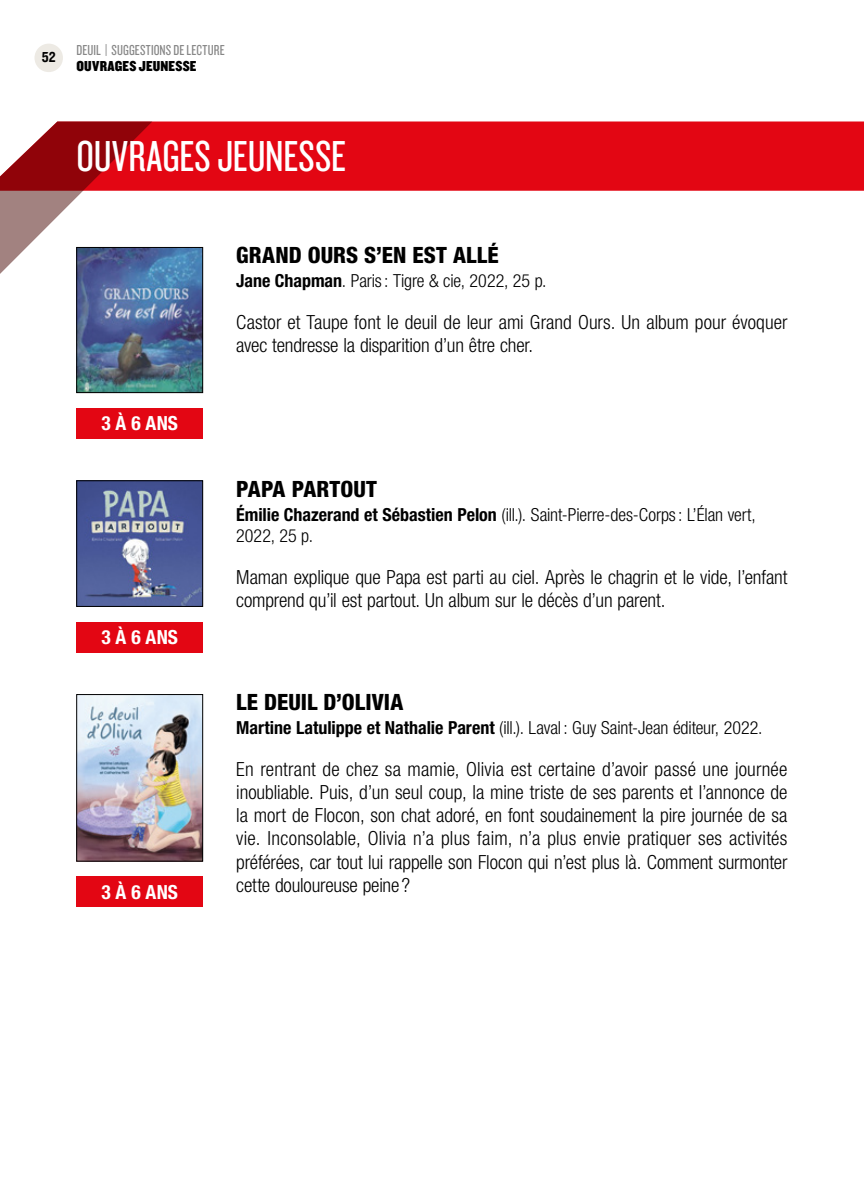
<style>
.page{position:relative;width:864px;height:1188px;background:#fff}
.page>*{position:absolute;margin:0;border:0;box-sizing:border-box;transform-origin:0 0}
.t1{font:45px "Knockout 28 Junior Feathrwt";color:#fff}
.t2{font:800 condensed 22.5px "Helvetica Neue LT Std";letter-spacing:.005em;color:#000}
.t3{font:300 condensed 19.5px/23.2px "Helvetica Neue LT Std";letter-spacing:-.005em;color:#000}
.t4{font:700 condensed 19.5px "Helvetica Neue LT Std";letter-spacing:.005em;color:#fff}
.t5{font:300 condensed 18px/21.8px "Helvetica Neue LT Std";letter-spacing:-.005em;color:#000}
.t6{font:15px "Knockout 28 Junior Feathrwt";letter-spacing:.01em;color:#878787}
.t7{font:15px "Knockout 70 Full Welterwt";letter-spacing:.01em;color:#000}
.t8{font:15px "Knockout HTF50 Welterweight";color:#000}
.s1{font-weight:700}
</style>
<div class="page">
<div style="left:34px;top:44px;width:29px;height:28px;background:#edeae4;border-radius:50%"></div>
<div style="left:152px;top:122px;width:712px;height:69px;background:#e30613"></div>
<svg style="left:0;top:121px;width:152px;height:153px"></svg>
<img style="left:78px;top:249px;width:123px;height:142px">
<div style="left:76px;top:247px;width:127px;height:146px;border:1px solid #000"></div>
<div style="left:76px;top:408px;width:127px;height:31px;background:#e30613"></div>
<img style="left:78px;top:483px;width:123px;height:122px">
<div style="left:76px;top:481px;width:127px;height:126px;border:1px solid #000"></div>
<div style="left:76px;top:622px;width:127px;height:30px;background:#e30613"></div>
<img style="left:78px;top:696px;width:123px;height:163px">
<div style="left:76px;top:694px;width:127px;height:167px;border:1px solid #000"></div>
<div style="left:76px;top:876px;width:127px;height:31px;background:#e30613"></div>
<p class="t8" style="left:42px;top:50px;width:15px">52</p>
<p class="t6" style="left:77px;top:41px;width:150px">DEUIL | SUGGESTIONS DE LECTURE</p>
<p class="t7" style="left:77px;top:56px;width:121px">OUVRAGES JEUNESSE</p>
<h1 class="t1" style="left:76px;top:128px;width:271px">OUVRAGES JEUNESSE</h1>
<p class="t4" style="left:101px;top:411px;width:78px">3 À 6 ANS</p>
<p class="t4" style="left:101px;top:625px;width:78px">3 À 6 ANS</p>
<p class="t4" style="left:101px;top:880px;width:78px">3 À 6 ANS</p>
<p class="t2" style="left:236px;top:241px;width:264px">GRAND OURS S’EN EST ALLÉ</p>
<p class="t5" style="left:236px;top:270px;width:312px"><span class="s1">Jane Chapman</span>. Paris: Tigre &amp; cie, 2022, 25 p.</p>
<p class="t3" style="left:236px;top:310px;width:553px">Castor et Taupe font le deuil de leur ami Grand Ours. Un album pour évoquer avec tendresse la disparition d’un être cher.</p>
<p class="t2" style="left:236px;top:475px;width:142px">PAPA PARTOUT</p>
<p class="t5" style="left:236px;top:503px;width:521px"><span class="s1">Émilie Chazerand et Sébastien Pelon</span> (ill.). Saint-Pierre-des-Corps: L’Élan vert,<br>2022, 25 p.</p>
<p class="t3" style="left:236px;top:565px;width:553px">Maman explique que Papa est parti au ciel. Après le chagrin et le vide, l’enfant comprend qu’il est partout. Un album sur le décès d’un parent.</p>
<p class="t2" style="left:236px;top:689px;width:169px">LE DEUIL D’OLIVIA</p>
<p class="t5" style="left:236px;top:717px;width:528px"><span class="s1">Martine Latulippe et Nathalie Parent</span> (ill.). Laval : Guy Saint-Jean éditeur, 2022.</p>
<p class="t3" style="left:236px;top:757px;width:553px;text-align:justify">En rentrant de chez sa mamie, Olivia est certaine d’avoir passé une journée inoubliable. Puis, d’un seul coup, la mine triste de ses parents et l’annonce de la mort de Flocon, son chat adoré, en font soudainement la pire journée de sa vie. Inconsolable, Olivia n’a plus faim, n’a plus envie pratiquer ses activités préférées, car tout lui rappelle son Flocon qui n’est plus là. Comment surmonter cette douloureuse peine ?</p>
</div>
